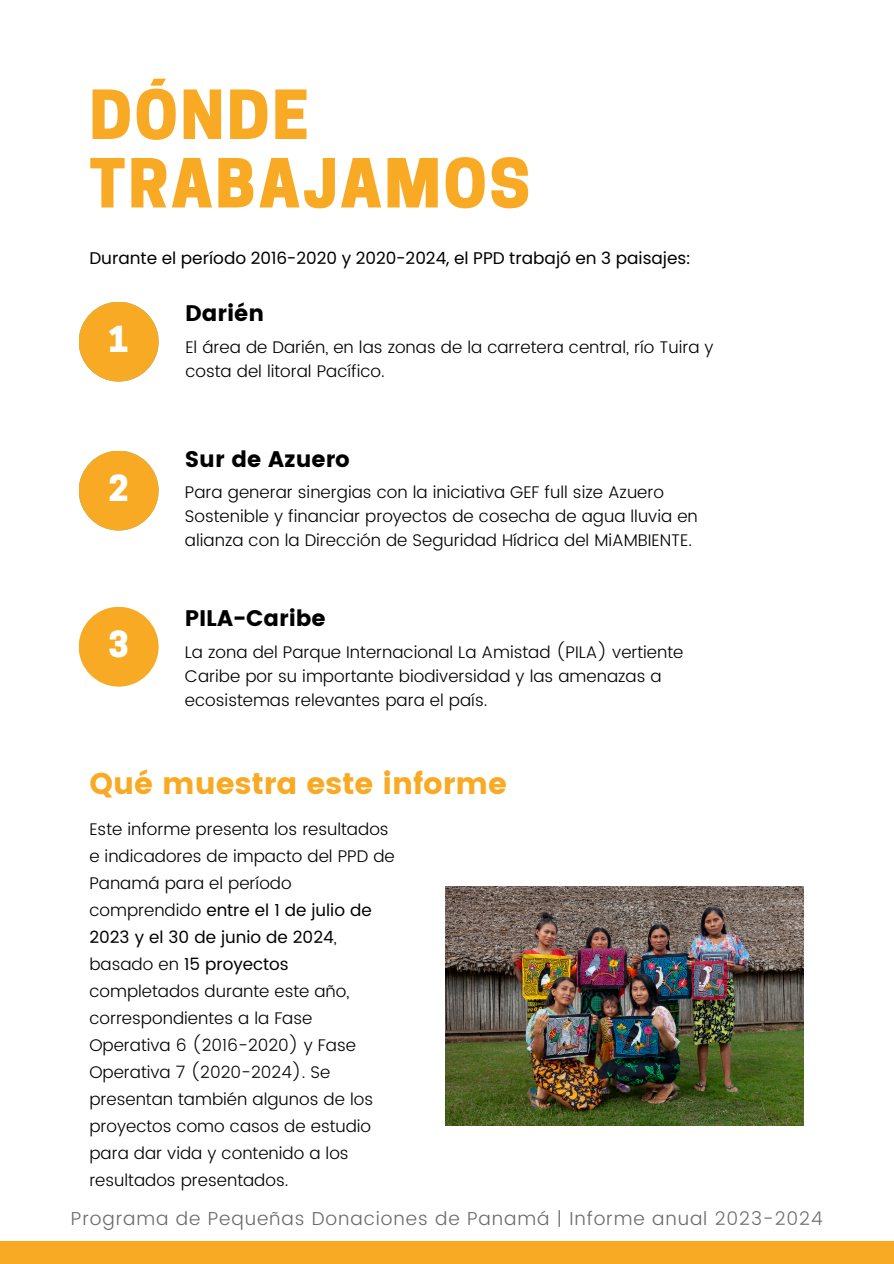
<style>
.page{position:relative;width:894px;height:1264px;background:#fff}
.page>*{position:absolute;margin:0;border:0;box-sizing:border-box;transform-origin:0 0}
.t1{font:800 63.45px/68.4px "Cooper Hewitt";letter-spacing:.04em;color:#f8aa24}
.t2{font:800 33.6px "Cooper Hewitt";color:#fff}
.t3{font:30px "Poppins";color:#f8aa24}
.t4{font:22.5px "Poppins";color:#000}
.t5{font:300 18.75px "Poppins";letter-spacing:.045em;color:#6b6b6b}
.t6{font:300 16.8px/27px "Poppins";color:#000}
.t7{font:16.8px "Poppins";color:#000}
.s1{font-weight:400}
</style>
<div class="page">
<div style="left:0;top:1241px;width:893px;height:22px;background:#f8aa24"></div>
<img style="left:445px;top:886px;width:358px;height:239px">
<div style="left:79px;top:607px;width:79px;height:79px;background:#f8aa24;border-radius:50%"></div>
<div style="left:79px;top:450px;width:79px;height:80px;background:#f8aa24;border-radius:50%"></div>
<div style="left:79px;top:302px;width:79px;height:79px;background:#f8aa24;border-radius:50%"></div>
<p class="t1" style="left:89px;top:89px;width:442px">DÓNDE<br>TRABAJAMOS</p>
<p class="t7" style="left:89px;top:247px;width:602px">Durante el período 2016-2020 y 2020-2024, el PPD trabajó en 3 paisajes:</p>
<p class="t2" style="left:108px;top:327px;width:22px">1</p>
<h2 class="t2" style="left:108px;top:476px;width:22px">2</h2>
<p class="t2" style="left:108px;top:632px;width:22px">3</p>
<h3 class="t4" style="left:185px;top:300px;width:81px">Darién</h3>
<p class="t6" style="left:185px;top:335px;width:529px;line-height:23.7px">El área de Darién, en las zonas de la carretera central, río Tuira y costa del litoral Pacífico.</p>
<p class="t4" style="left:185px;top:445px;width:167px">Sur de Azuero</p>
<h3 class="t6" style="left:185px;top:481px;width:514px;line-height:23.7px">Para generar sinergias con la iniciativa GEF full size Azuero<br>Sostenible y financiar proyectos de cosecha de agua lluvia en alianza con la Dirección de Seguridad Hídrica del MiAMBIENTE.</h3>
<p class="t4" style="left:185px;top:605px;width:142px">PILA-Caribe</p>
<p class="t6" style="left:185px;top:640px;width:500px;line-height:23.7px">La zona del Parque Internacional La Amistad (PILA) vertiente<br>Caribe por su importante biodiversidad y las amenazas a ecosistemas relevantes para el país.</p>
<p class="t3" style="left:89px;top:765px;width:419px">Qué muestra este informe</p>
<p class="t6" style="left:89px;top:815px;width:307px">Este informe presenta los resultados e indicadores de impacto del PPD de<br>Panamá para el período comprendido <span class="s1">entre el 1 de julio de<br>2023 y el 30 de junio de 2024</span>, basado en <span class="s1">15 proyectos </span>completados durante este año, correspondientes a la Fase<br>Operativa 6 (2016-2020) y Fase<br>Operativa 7 (2020-2024). Se presentan también algunos de los proyectos como casos de estudio para dar vida y contenido a los resultados presentados.</p>
<h3 class="t5" style="left:71px;top:1207px;width:753px">Programa de Pequeñas Donaciones de Panamá | Informe anual 2023-2024</h3>
</div>
